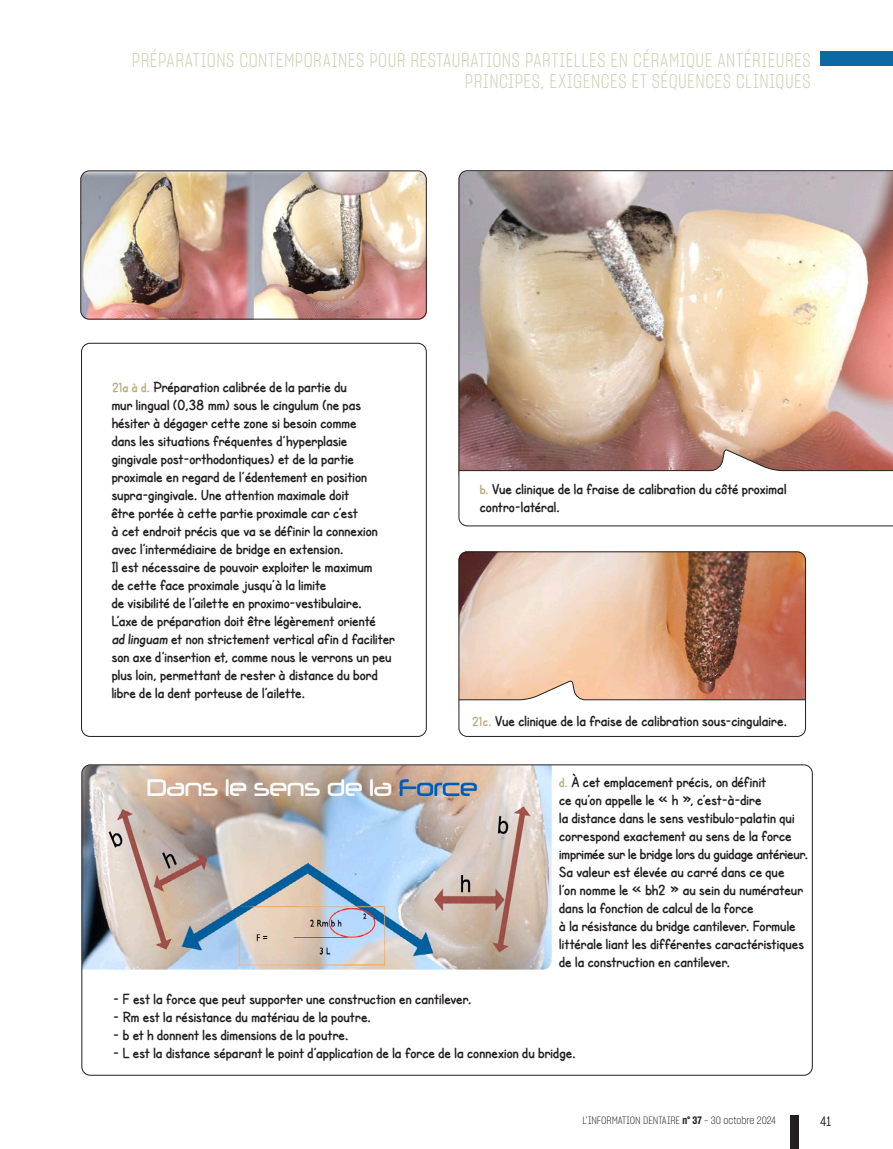
<style>
.page{position:relative;width:893px;height:1149px;background:#fff}
.page>*{position:absolute;margin:0;border:0;box-sizing:border-box;transform-origin:0 0}
.t1{font:19.5px/21px "Sharp Grotesk Light 15";letter-spacing:.035em;color:#c9cfad;text-align:right;scale:.9 1}
._2022-ID-Legende{font:700 15px/18px "SF Cartoonist Hand";letter-spacing:.005em;color:#231f20}
.t2{font:13.5px "Sharp Grotesk Book 15";color:#231f20}
.t3{font:10.5px "Sharp Grotesk Light 15";color:#231f20}
.s1{font-size:13.5px;color:#b6ab79}
.s2{font-family:"Sharp Grotesk Semi Bold 15"}
</style>
<div class="page">
<div style="left:821px;top:51px;width:72px;height:15px;background:#0c69a4"></div>
<div style="left:791px;top:1114px;width:8px;height:34px;background:#231f20"></div>
<div style="left:81px;top:343px;width:346px;height:393px;border:1px solid #231f20;border-radius:9px"></div>
<img style="left:81px;top:172px;width:346px;height:148px">
<img style="left:459px;top:551px;width:347px;height:128px">
<img style="left:83px;top:766px;width:469px;height:203px">
<div style="left:80px;top:170px;width:347px;height:149px;border:1px solid #231f20;border-radius:9px"></div>
<img style="left:459px;top:170px;width:434px;height:356px">
<svg style="left:459px;top:679px;width:346px;height:57px"></svg>
<div style="left:459px;top:551px;width:347px;height:185px;border:1px solid #231f20;border-radius:8px"></div>
<h1 class="t1" style="left:132px;top:48px;width:755px">PRÉPARATIONS CONTEMPORAINES POUR RESTAURATIONS PARTIELLES EN CÉRAMIQUE ANTÉRIEURES<br>PRINCIPES, EXIGENCES ET SÉQUENCES CLINIQUES</h1>
<p class="_2022-ID-Legende" style="left:112px;top:377px;width:285px"><span class="s1">21a à d.</span> Préparation calibrée de la partie du<br>mur lingual (0,38 mm) sous le cingulum (ne pas hésiter à dégager cette zone si besoin comme<br>dans les situations fréquentes d’hyperplasie gingivale post-orthodontiques) et de la partie proximale en regard de l’édentement en position supra-gingivale. Une attention maximale doit<br>être portée à cette partie proximale car c’est<br>à cet endroit précis que va se définir la connexion avec l’intermédiaire de bridge en extension.<br>Il est nécessaire de pouvoir exploiter le maximum<br>de cette face proximale jusqu’à la limite<br>de visibilité de l’ailette en proximo-vestibulaire.<br>L’axe de préparation doit être légèrement orienté adlinguam et non strictement vertical afin d faciliter son axe d’insertion et, comme nous le verrons un peu plus loin, permettant de rester à distance du bord libre de la dent porteuse de l’ailette.</p>
<p class="_2022-ID-Legende" style="left:480px;top:479px;width:308px"><span class="s1">b.</span> Vue clinique de la fraise de calibration du côté proximal contro-latéral.</p>
<p class="_2022-ID-Legende" style="left:472px;top:711px;width:317px"><span class="s1">21c.</span> Vue clinique de la fraise de calibration sous-cingulaire.</p>
<p class="_2022-ID-Legende" style="left:559px;top:772px;width:251px"><span class="s1">d.</span> À cet emplacement précis, on définit<br>ce qu’on appelle le « h », c’est-à-dire<br>la distance dans le sens vestibulo-palatin qui correspond exactement au sens de la force imprimée sur le bridge lors du guidage antérieur.<br>Sa valeur est élevée au carré dans ce que<br>l’on nomme le « bh2 » au sein du numérateur dans la fonction de calcul de la force<br>à la résistance du bridge cantilever. Formule littérale liant les différentes caractéristiques de la construction en cantilever.</p>
<p class="_2022-ID-Legende" style="left:113px;top:989px;width:360px">- F est la force que peut supporter une construction en cantilever.</p>
<p class="_2022-ID-Legende" style="left:113px;top:1007px;width:260px">- Rm est la résistance du matériau de la poutre.</p>
<p class="_2022-ID-Legende" style="left:113px;top:1025px;width:238px">- b et h donnent les dimensions de la poutre.</p>
<p class="_2022-ID-Legende" style="left:113px;top:1043px;width:465px">- L est la distance séparant le point d’application de la force de la connexion du bridge.</p>
<p class="t3" style="left:582px;top:1112px;width:195px">L’INFORMATION DENTAIRE <span class="s2">n° 37</span> - 30 octobre 2024</p>
<p class="t2" style="left:820px;top:1111px;width:12px">41</p>
</div>
